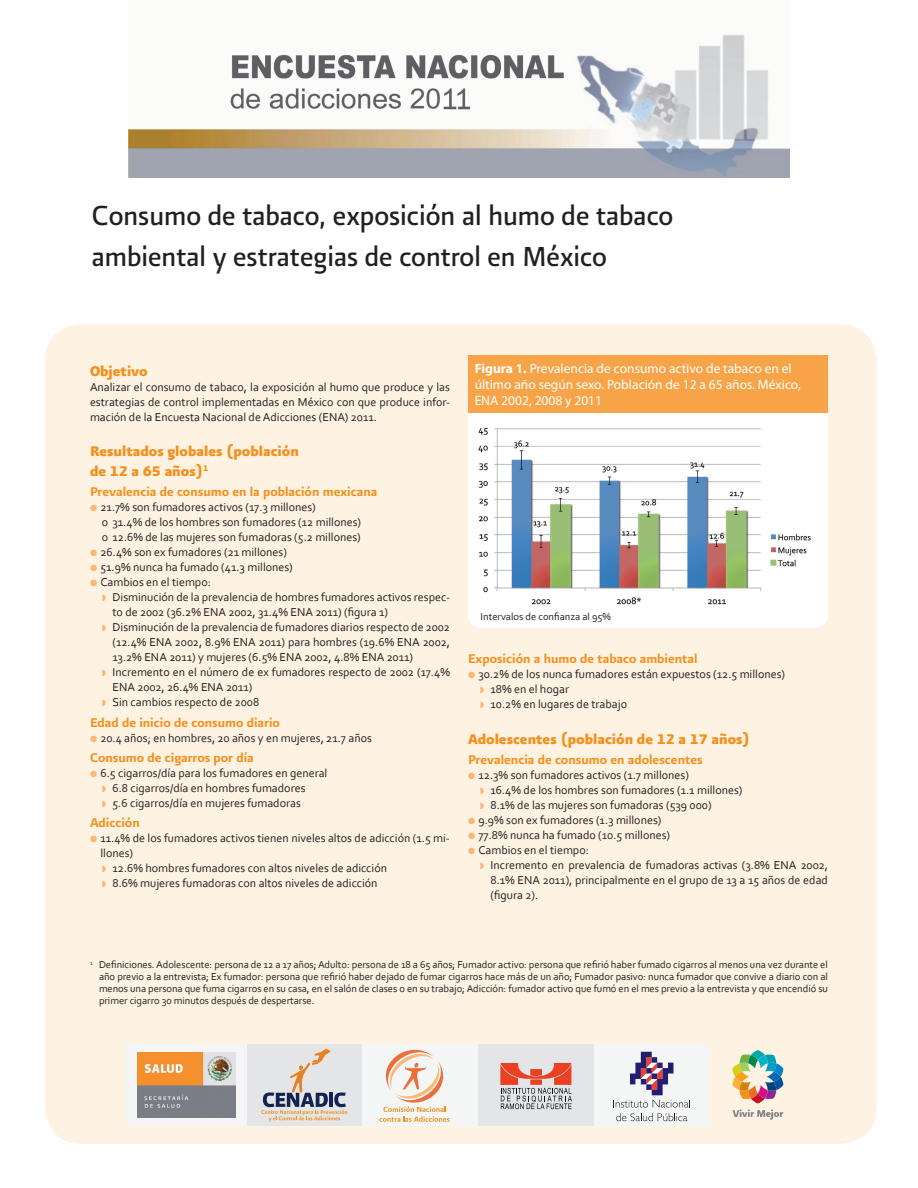
<style>
.page{position:relative;width:918px;height:1188px;background:#fff}
.page>*{position:absolute;margin:0;border:0;box-sizing:border-box;transform-origin:0 0}
.t1{font:33px/40.5px "Presidencia Base";color:#231f20;scale:.95 1}
.t2{font:16.5px/20.2px "Presidencia Fuerte";color:#f4901d}
.t3{font:15px "Presidencia Firme";color:#f4901d}
.t4{font:13.5px/16.2px "Myriad Pro";color:#fff}
.t5{font:12px/15px "Corbel";color:#231f20}
.t6{font:10.5px/12px "Corbel";letter-spacing:-.005em;color:#231f20;text-align:justify}
.s1{color:#fab874}
.s2{font-weight:700}
</style>
<div class="page">
<div style="left:45px;top:324px;width:832px;height:820px;background:#fef2e3;border-radius:36px"></div>
<img style="left:129px;top:34px;width:660px;height:144px">
<div style="left:468px;top:355px;width:360px;height:273px;background:#fff;border-radius:13px"></div>
<div style="left:468px;top:355px;width:360px;height:58px;background:#f7a449"></div>
<img style="left:478px;top:428px;width:333px;height:177px">
<div style="left:246px;top:1044px;width:116px;height:82px;background:#e4e5e7"></div>
<div style="left:362px;top:1044px;width:116px;height:82px;background:#f4f5f5"></div>
<div style="left:478px;top:1044px;width:116px;height:82px;background:#e4e5e7"></div>
<div style="left:594px;top:1044px;width:116px;height:82px;background:#f4f5f5"></div>
<svg style="left:261px;top:1049px;width:86px;height:73px"></svg>
<svg style="left:379px;top:1049px;width:71px;height:73px"></svg>
<svg style="left:613px;top:1052px;width:77px;height:69px"></svg>
<svg style="left:733px;top:1050px;width:50px;height:53px"></svg>
<svg style="left:733px;top:1110px;width:50px;height:10px"></svg>
<svg style="left:500px;top:1063px;width:72px;height:46px"></svg>
<div style="left:127px;top:1044px;width:120px;height:82px;background:#f5f5f6"></div>
<img style="left:138px;top:1052px;width:98px;height:65px">
<h1 class="t1" style="left:92px;top:195px;width:614px">Consumo de tabaco, exposición al humo de tabaco ambiental y estrategias de control en México</h1>
<h2 class="t2" style="left:90px;top:361px;width:59px">Objetivo</h2>
<p class="t5" style="left:90px;top:379px;width:361px;text-align:justify">Analizar el consumo de tabaco, la exposición al humo que produce y las estrategias de control implementadas en México con que produce infor&shy;mación de la Encuesta Nacional de Adicciones (ENA) 2011.</p>
<h2 class="t2" style="left:90px;top:441px;width:210px">Resultados globales (población de 12 a 65 años)<sup>1</sup></h2>
<p class="t3" style="left:90px;top:483px;width:289px">Prevalencia de consumo en la población mexicana</p>
<p class="t5" style="left:102px;top:500px;width:261px;text-indent:-12px"><span class="s1">●</span> 21.7% son fumadores activos (17.3 millones)<br>o 31.4% de los hombres son fumadores (12 millones) o 12.6% de las mujeres son fumadoras (5.2 millones)</p>
<p class="t5" style="left:90px;top:545px;width:199px"><span class="s1">●</span> 26.4% son ex fumadores (21 millones)</p>
<p class="t5" style="left:90px;top:560px;width:204px"><span class="s1">●</span> 51.9% nunca ha fumado (41.3 millones)</p>
<p class="t5" style="left:112px;top:575px;width:339px;text-indent:-22px"><span class="s1">●</span> Cambios en el tiempo:<br>Disminución de la prevalencia de hombres fumadores activos respec&shy;to de 2002 (36.2% ENA 2002, 31.4% ENA 2011) (figura 1)<br>Disminución de la prevalencia de fumadores diarios respecto de 2002 (12.4% ENA 2002, 8.9% ENA 2011) para hombres (19.6% ENA 2002, 13.2% ENA 2011) y mujeres (6.5% ENA 2002, 4.8% ENA 2011)<br>Incremento en el número de ex fumadores respecto de 2002 (17.4% ENA 2002, 26.4% ENA 2011)<br>Sin cambios respecto de 2008</p>
<p class="t3" style="left:90px;top:714px;width:192px">Edad de inicio de consumo diario</p>
<p class="t5" style="left:90px;top:730px;width:283px"><span class="s1">●</span> 20.4 años; en hombres, 20 años y en mujeres, 21.7 años</p>
<p class="t3" style="left:90px;top:749px;width:165px">Consumo de cigarros por día</p>
<p class="t5" style="left:90px;top:765px;width:239px;text-align:center"><span class="s1">●</span> 6.5 cigarros/día para los fumadores en general<br>6.8 cigarros/día en hombres fumadores<br>5.6 cigarros/día en mujeres fumadoras</p>
<p class="t3" style="left:90px;top:814px;width:51px">Adicción</p>
<p class="t5" style="left:90px;top:830px;width:361px"><span class="s1">●</span> 11.4% de los fumadores activos tienen niveles altos de adicción (1.5 mi-</p>
<p class="t5" style="left:100px;top:845px;width:34px">llones)</p>
<p class="t5" style="left:112px;top:860px;width:276px">12.6% hombres fumadores con altos niveles de adicción</p>
<p class="t5" style="left:112px;top:875px;width:267px">8.6% mujeres fumadoras con altos niveles de adicción</p>
<p class="t4" style="left:475px;top:360px;width:328px"><span class="s2">Figura 1.</span> Prevalencia de consumo activo de tabaco en el último año según sexo. Población de 12 a 65 años. México,<br>ENA 2002, 2008 y 2011</p>
<p class="t6" style="left:481px;top:610px;width:132px">Intervalos de confianza al 95%</p>
<p class="t3" style="left:468px;top:650px;width:231px">Exposición a humo de tabaco ambiental</p>
<p class="t5" style="left:490px;top:667px;width:296px;text-indent:-22px"><span class="s1">●</span> 30.2% de los nunca fumadores están expuestos (12.5 millones)<br>18% en el hogar<br>10.2% en lugares de trabajo</p>
<h2 class="t2" style="left:468px;top:728px;width:284px">Adolescentes (población de 12 a 17 años)</h2>
<p class="t3" style="left:468px;top:751px;width:236px">Prevalencia de consumo en adolescentes</p>
<p class="t5" style="left:490px;top:767px;width:253px;text-indent:-22px"><span class="s1">●</span> 12.3% son fumadores activos (1.7 millones)<br>16.4% de los hombres son fumadores (1.1 millones)<br>8.1% de las mujeres son fumadoras (539 000)</p>
<p class="t5" style="left:468px;top:812px;width:195px"><span class="s1">●</span> 9.9% son ex fumadores (1.3 millones)</p>
<p class="t5" style="left:468px;top:827px;width:204px"><span class="s1">●</span> 77.8% nunca ha fumado (10.5 millones)</p>
<p class="t5" style="left:490px;top:842px;width:339px;text-indent:-22px"><span class="s1">●</span> Cambios en el tiempo:<br>Incremento en prevalencia de fumadoras activas (3.8% ENA 2002, 8.1% ENA 2011), principalmente en el grupo de 13 a 15 años de edad (figura 2).</p>
<p class="t6" style="left:99px;top:958px;width:731px;text-indent:-9px"><sup>1</sup> Definiciones. Adolescente: persona de 12 a 17 años; Adulto: persona de 18 a 65 años; Fumador activo: persona que refirió haber fumado cigarros al menos una vez durante el año previo a la entrevista; Ex fumador: persona que refirió haber dejado de fumar cigarros hace más de un año; Fumador pasivo: nunca fumador que convive a diario con al menos una persona que fuma cigarros en su casa, en el salón de clases o en su trabajo; Adicción: fumador activo que fumó en el mes previo a la entrevista y que encendió su primer cigarro 30 minutos después de despertarse.</p>
</div>
